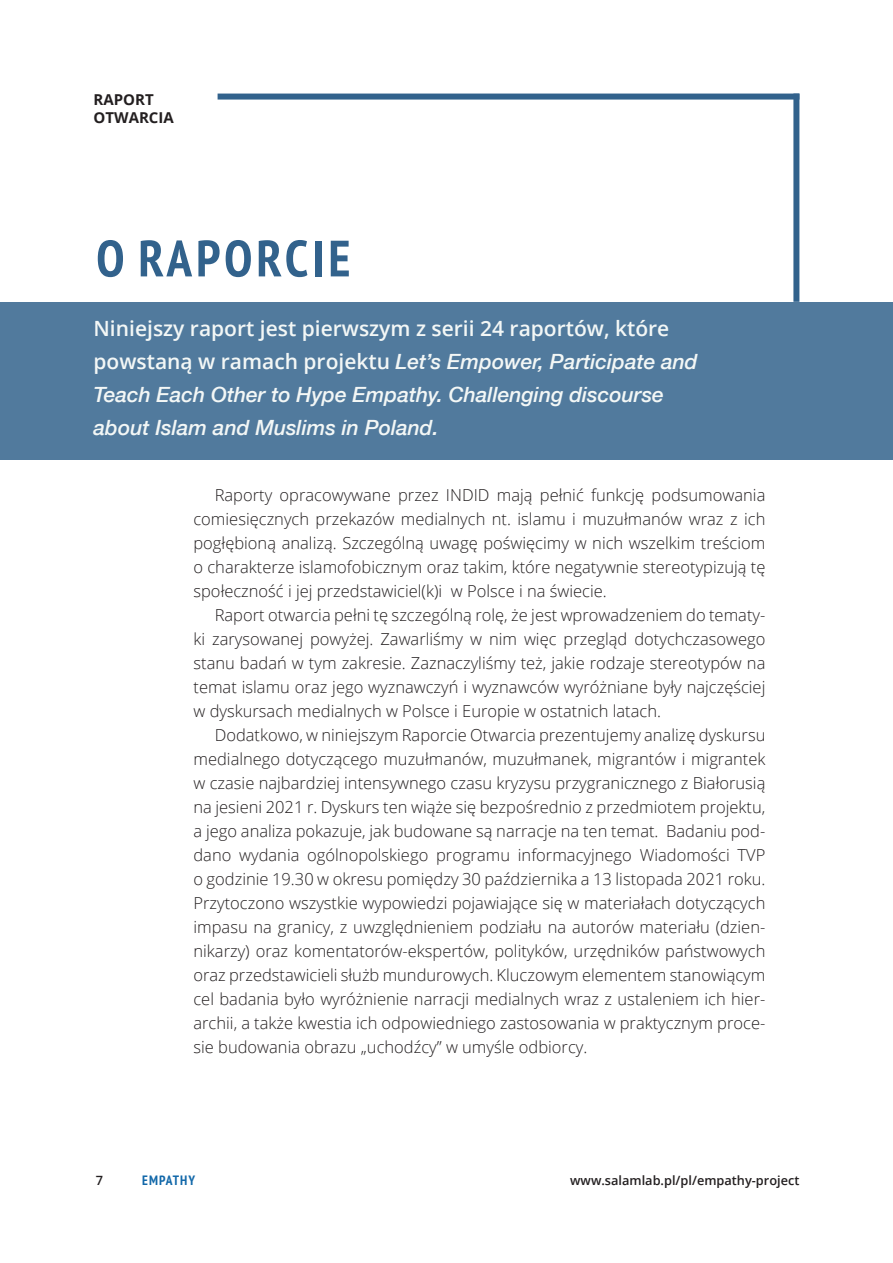
<style>
.page{position:relative;width:893px;height:1263px;background:#fff}
.page>*{position:absolute;margin:0;border:0;box-sizing:border-box;transform-origin:0 0}
.tytuł_części{font:700 condensed 51px "PT Sans";letter-spacing:.08em;color:#32628c}
.Page_Header_Subtext{font:italic 500 21px/33px "Helvetica Neue";color:#f3f7f6}
.Page_Header_Subtext-2{font:300 16.5px/24px "Open Sans";color:#231f20;text-align:justify}
.Page_Section_Title{font:700 15px "Open Sans";color:#231f20}
.t1{font:700 condensed 13.5px "PT Sans";letter-spacing:.08em;color:#1268a9}
.t2{font:600 12.75px "Open Sans";color:#231f20}
.s1{font-family:"Open Sans";font-weight:600;font-style:normal}
</style>
<div class="page">
<div style="left:0;top:302px;width:893px;height:157px;background:#517a9d"></div>
<div style="left:218px;top:94px;width:581px;height:6px;background:#32628c"></div>
<div style="left:793px;top:94px;width:6px;height:208px;background:#32628c"></div>
<p class="Page_Section_Title" style="left:94px;top:89px;width:62px">RAPORT</p>
<p class="Page_Section_Title" style="left:94px;top:107px;width:82px">OTWARCIA</p>
<p class="tytuł_części" style="left:96px;top:225px;width:256px">O RAPORCIE</p>
<p class="Page_Header_Subtext" style="left:94px;top:310px;width:606px"><span class="s1">Niniejszy raport jest pierwszym z serii 24 raportów, które powstaną w ramach projektu</span> Let’s Empower, Participate and Teach Each Other to Hype Empathy. Challenging discourse about Islam and Muslims in Poland.</p>
<p class="Page_Header_Subtext-2" style="left:193px;top:482px;width:573px;text-indent:21px">Raporty opracowywane przez INDID mają pełnić funkcję podsumowania comiesięcznych przekazów medialnych nt. islamu i muzułmanów wraz z ich pogłębioną analizą. Szczególną uwagę poświęcimy w nich wszelkim treściom o charakterze islamofobicznym oraz takim, które negatywnie stereotypizują tę społeczność i jej przedstawiciel(k)i w Polsce i na świecie.</p>
<p class="Page_Header_Subtext-2" style="left:193px;top:602px;width:573px;text-indent:21px">Raport otwarcia pełni tę szczególną rolę, że jest wprowadzeniem do tematy&shy;ki zarysowanej powyżej. Zawarliśmy w nim więc przegląd dotychczasowego stanu badań w tym zakresie. Zaznaczyliśmy też, jakie rodzaje stereotypów na temat islamu oraz jego wyznawczyń i wyznawców wyróżniane były najczęściej w dyskursach medialnych w Polsce i Europie w ostatnich latach.</p>
<p class="Page_Header_Subtext-2" style="left:193px;top:722px;width:573px;text-indent:21px">Dodatkowo, w niniejszym Raporcie Otwarcia prezentujemy analizę dyskursu medialnego dotyczącego muzułmanów, muzułmanek, migrantów i migrantek w czasie najbardziej intensywnego czasu kryzysu przygranicznego z Białorusią na jesieni 2021 r. Dyskurs ten wiąże się bezpośrednio z przedmiotem projektu, a jego analiza pokazuje, jak budowane są narracje na ten temat. Badaniu pod&shy;dano wydania ogólnopolskiego programu informacyjnego Wiadomości TVP o godzinie 19.30 w okresu pomiędzy 30 października a 13 listopada 2021 roku.<br>Przytoczono wszystkie wypowiedzi pojawiające się w materiałach dotyczących impasu na granicy, z uwzględnieniem podziału na autorów materiału (dzien&shy;nikarzy) oraz komentatorów-ekspertów, polityków, urzędników państwowych oraz przedstawicieli służb mundurowych. Kluczowym elementem stanowiącym cel badania było wyróżnienie narracji medialnych wraz z ustaleniem ich hier&shy;archii, a także kwestia ich odpowiedniego zastosowania w praktycznym proce&shy;sie budowania obrazu „uchodźcy” w umyśle odbiorcy.</p>
<p class="t2" style="left:96px;top:1171px;width:9px">7</p>
<p class="t1" style="left:142px;top:1171px;width:54px">EMPATHY</p>
<p class="t2" style="left:570px;top:1171px;width:231px">www.salamlab.pl/pl/empathy-project</p>
</div>
